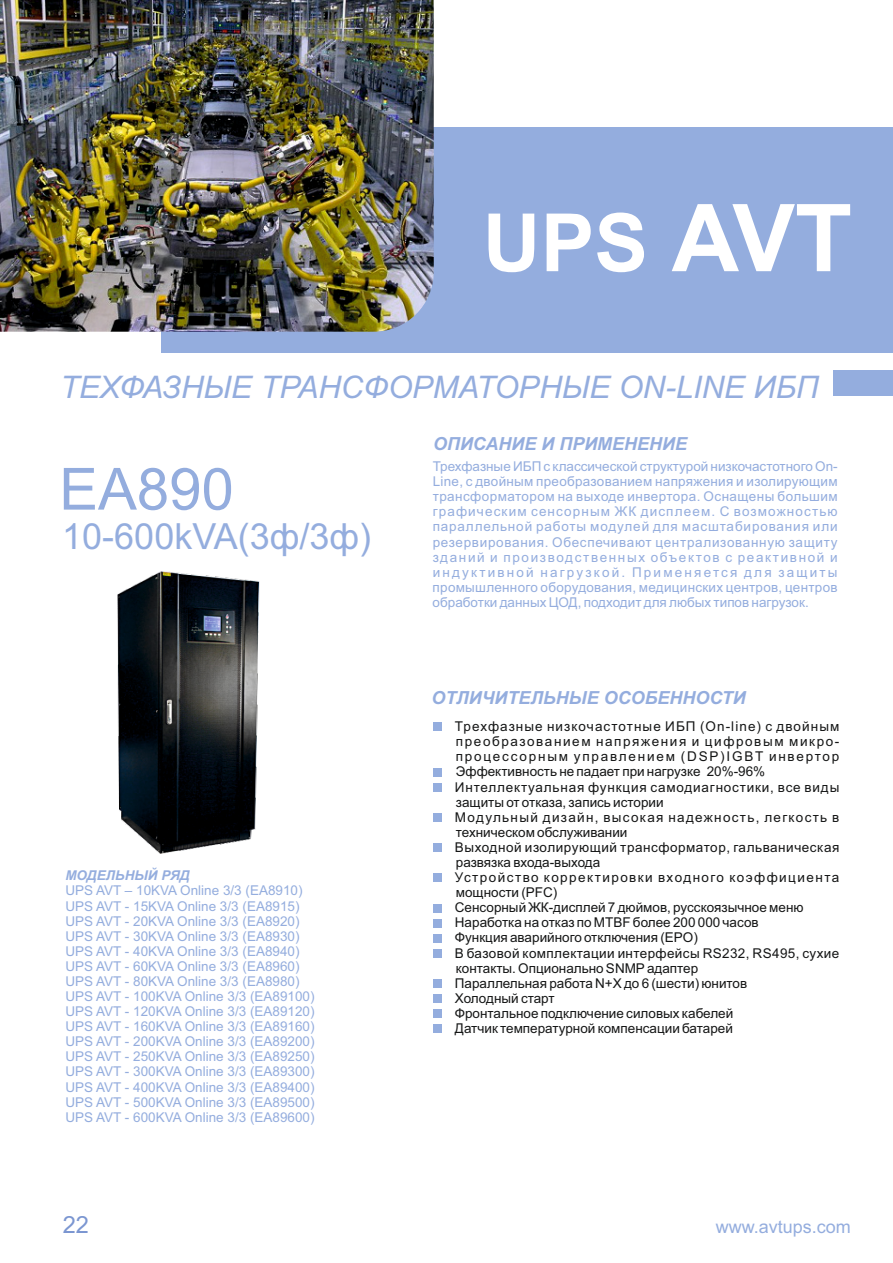
<style>
.page{position:relative;width:893px;height:1263px;background:#fff}
.page>*{position:absolute;margin:0;border:0;box-sizing:border-box;transform-origin:0 0}
.t1{font:700 80.4px "Arial";color:#fff}
.t2{font:58.2px "Arial";color:#94adde}
.t3{font:36px "Arial";color:#94adde}
.t4{font:italic 31.05px "Arial";color:#94adde}
.t5{font:23.7px "Arial";color:#7b96d1}
.t6{font:italic 700 18px "Arial";color:#94adde}
.t7{font:18px "Arial";color:#94adde}
.t8{font:13.5px/15.1px "Arial";color:#94adde;text-align:justify}
.t9{font:13.5px/15.1px "Arial";letter-spacing:.01em;color:#151616}
.t10{font:italic 700 13.5px "Arial";color:#94adde}
.s1{font-size:93.6px}
</style>
<div class="page">
<img style="left:117px;top:571px;width:143px;height:283px">
<div style="left:162px;top:128px;width:731px;height:225px;background:#94adde"></div>
<img style="left:0;top:0;width:434px;height:332px">
<div style="left:433px;top:723px;width:9px;height:8px;background:#94adde"></div>
<div style="left:433px;top:783px;width:9px;height:8px;background:#94adde"></div>
<div style="left:433px;top:768px;width:9px;height:8px;background:#94adde"></div>
<div style="left:433px;top:813px;width:9px;height:9px;background:#94adde"></div>
<div style="left:433px;top:843px;width:9px;height:9px;background:#94adde"></div>
<div style="left:433px;top:873px;width:9px;height:9px;background:#94adde"></div>
<div style="left:433px;top:904px;width:9px;height:8px;background:#94adde"></div>
<div style="left:433px;top:919px;width:9px;height:8px;background:#94adde"></div>
<div style="left:433px;top:934px;width:9px;height:8px;background:#94adde"></div>
<div style="left:433px;top:949px;width:9px;height:8px;background:#94adde"></div>
<div style="left:433px;top:979px;width:9px;height:9px;background:#94adde"></div>
<div style="left:433px;top:994px;width:9px;height:9px;background:#94adde"></div>
<div style="left:433px;top:1009px;width:9px;height:9px;background:#94adde"></div>
<div style="left:433px;top:1024px;width:9px;height:9px;background:#94adde"></div>
<div style="left:834px;top:370px;width:59px;height:25px;background:#94adde"></div>
<h1 class="t1" style="left:483px;top:213px;width:371px">UPS <span class="s1">AVT</span></h1>
<h3 class="t4" style="left:60px;top:375px;width:760px">ТЕХФАЗНЫЕ ТРАНСФОРМАТОРНЫЕ ON-LINE ИБП</h3>
<h2 class="t2" style="left:59px;top:467px;width:176px">EA890</h2>
<h3 class="t3" style="left:62px;top:523px;width:310px">10-600kVA(3ф/3ф)</h3>
<p class="t10" style="left:65px;top:870px;width:126px">МОДЕЛЬНЫЙ РЯД</p>
<p class="t8" style="left:65px;top:884px;width:251px;text-align:left">UPS AVT – 10KVA Online 3/3 (EA8910)<br>UPS AVT - 15KVA Online 3/3 (EA8915)<br>UPS AVT - 20KVA Online 3/3 (EA8920)<br>UPS AVT - 30KVA Online 3/3 (EA8930)<br>UPS AVT - 40KVA Online 3/3 (EA8940)<br>UPS AVT - 60KVA Online 3/3 (EA8960)<br>UPS AVT - 80KVA Online 3/3 (EA8980)<br>UPS AVT - 100KVA Online 3/3 (EA89100)<br>UPS AVT - 120KVA Online 3/3 (EA89120)<br>UPS AVT - 160KVA Online 3/3 (EA89160)<br>UPS AVT - 200KVA Online 3/3 (EA89200)<br>UPS AVT - 250KVA Online 3/3 (EA89250)<br>UPS AVT - 300KVA Online 3/3 (EA89300)<br>UPS AVT - 400KVA Online 3/3 (EA89400)<br>UPS AVT - 500KVA Online 3/3 (EA89500)<br>UPS AVT - 600KVA Online 3/3 (EA89600)</p>
<h3 class="t6" style="left:433px;top:437px;width:256px">ОПИСАНИЕ И ПРИМЕНЕНИЕ</h3>
<p class="t8" style="left:433px;top:460px;width:407px">Трехфазные ИБП с классической структурой низкочастотного On-Line, с двойным преобразованием напряжения и изолирующим трансформатором на выходе инвертора. Оснащены большим графическим сенсорным ЖК дисплеем. С возможностью параллельной работы модулей для масштабирования или резервирования. Обеспечивают централизованную защиту зданий и производственных объектов с реактивной и индуктивной нагрузкой. Применяется для защиты промышленного оборудования, медицинских центров, центров обработки данных ЦОД, подходит для любых типов нагрузок.</p>
<h3 class="t6" style="left:431px;top:691px;width:316px">ОТЛИЧИТЕЛЬНЫЕ ОСОБЕННОСТИ</h3>
<p class="t9" style="left:455px;top:720px;width:386px">Трехфазные низкочастотные ИБП (On-line) с двойным преобразованием напряжения и цифровым микро&shy;процессорным управлением (DSP)IGBT инвертор Эффективность не падает при нагрузке 20%-96% Интеллектуальная функция самодиагностики, все виды защиты от отказа, запись истории<br>Модульный дизайн, высокая надежность, легкость в техническом обслуживании<br>Выходной изолирующий трансформатор, гальваническая развязка входа-выхода<br>Устройство корректировки входного коэффициента мощности (PFC)<br>Сенсорный ЖК-дисплей 7 дюймов, русскоязычное меню Наработка на отказ по MTBF более 200 000 часов<br>Функция аварийного отключения (EPO)<br>В базовой комплектации интерфейсы RS232, RS495, сухие контакты. Опционально SNMPадаптер<br>Параллельная работа N+X до 6 (шести) юнитов<br>Холодный старт<br>Фронтальное подключение силовых кабелей<br>Датчик температурной компенсации батарей</p>
<h3 class="t5" style="left:63px;top:1216px;width:28px">22</h3>
<h3 class="t7" style="left:716px;top:1220px;width:137px">www.avtups.com</h3>
</div>
